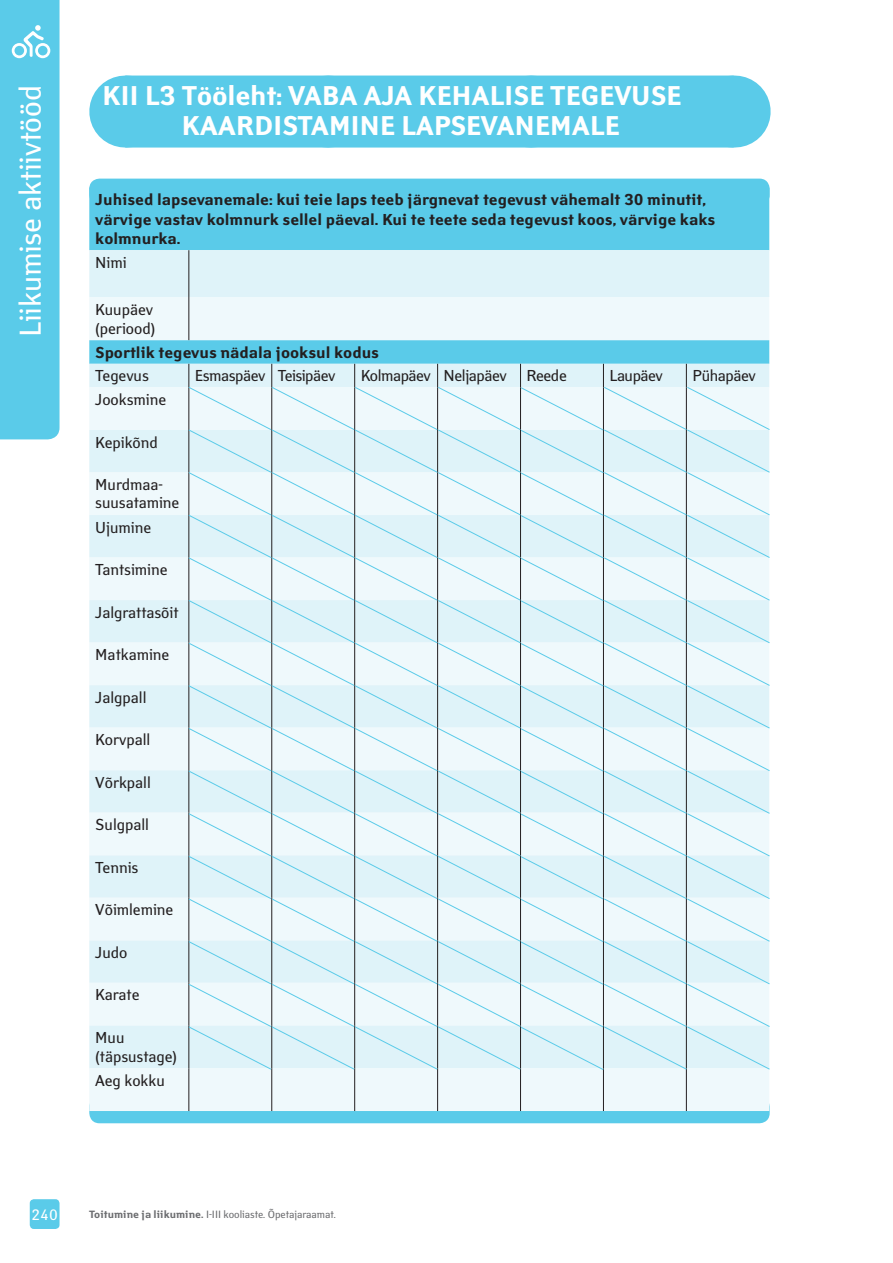
<style>
.page{position:relative;width:893px;height:1263px;background:#fff}
.page>*{position:absolute;margin:0;border:0;box-sizing:border-box;transform-origin:0 0}
.t1{font:30px "Yanus";color:#fff}
.Heading_2_SIN_copy2{font:700 27px/30px "Yanus";letter-spacing:-.01em;color:#fff}
.t2{font:15.75px/19.5px "Yanus";color:#231f20}
.t3{font:700 15.75px/19.5px "Yanus";color:#231f20}
.t4{font:15.75px "Yanus";letter-spacing:-.025em;color:#231f20}
.t5{font:15px "Yanus";color:#fff}
.t6{font:10.5px "Yanus";color:#6c6d70}
.s1{font-weight:700}
</style>
<div class="page">
<div style="left:30px;top:1199px;width:30px;height:30px;background:#5acbe9;border-radius:4px"></div>
<div style="left:0;top:0;width:60px;height:439px;background:#5acbe9"></div>
<div style="left:89px;top:1097px;width:681px;height:26px;background:#5acbe9;border-radius:10px"></div>
<div style="left:89px;top:179px;width:681px;height:26px;background:#5acbe9;border-radius:10px"></div>
<div style="left:125px;top:76px;width:609px;height:72px;background:#5acbe9"></div>
<svg style="left:328px;top:147px;width:304px;height:1px"></svg>
<hr style="left:734px;top:76px;width:1px;height:72px;background:#5acbe9">
<div style="left:89px;top:188px;width:680px;height:62px;background:#5acbe9"></div>
<div style="left:89px;top:250px;width:680px;height:47px;background:#dff3f9"></div>
<svg style="left:89px;top:297px;width:680px;height:814px;fill:#eff9fc"></svg>
<hr style="left:188px;top:250px;width:1px;height:47px;background:#231f20">
<hr style="left:188px;top:297px;width:1px;height:43px;background:#231f20">
<hr style="left:188px;top:1068px;width:1px;height:43px;background:#231f20">
<hr style="left:271px;top:1068px;width:1px;height:43px;background:#231f20">
<hr style="left:354px;top:1068px;width:1px;height:43px;background:#231f20">
<hr style="left:437px;top:1068px;width:1px;height:43px;background:#231f20">
<hr style="left:520px;top:1068px;width:1px;height:43px;background:#231f20">
<hr style="left:603px;top:1068px;width:1px;height:43px;background:#231f20">
<hr style="left:686px;top:1068px;width:1px;height:43px;background:#231f20">
<svg style="left:188px;top:364px;width:582px;height:706px"></svg>
<h1 class="t1" style="left:12px;top:337px;width:253px;rotate:-90deg">Liikumise aktiivtööd</h1>
<p class="Heading_2_SIN_copy2" style="left:181px;top:82px;width:502px;text-indent:-79px">KII L3 Tööleht: VABA AJA KEHALISE TEGEVUSE<br>KAARDISTAMINE LAPSEVANEMALE</p>
<p class="t3" style="left:95px;top:191px;width:621px">Juhised lapsevanemale: kui teie laps teeb järgnevat tegevust vähemalt 30 minutit, värvige vastav kolmnurk sellel päeval. Kui te teete seda tegevust koos, värvige kaks kolmnurka.</p>
<p class="t2" style="left:95px;top:253px;width:33px">Nimi</p>
<p class="t2" style="left:95px;top:299px;width:62px">Kuupäev (periood)</p>
<p class="t3" style="left:95px;top:343px;width:285px">Sportlik tegevus nädala jooksul kodus</p>
<p class="t2" style="left:95px;top:366px;width:55px">Tegevus</p>
<p class="t4" style="left:195px;top:366px;width:72px">Esmaspäev</p>
<p class="t4" style="left:278px;top:366px;width:59px">Teisipäev</p>
<p class="t4" style="left:361px;top:366px;width:72px">Kolmapäev</p>
<p class="t4" style="left:444px;top:366px;width:65px">Neljapäev</p>
<p class="t2" style="left:526px;top:366px;width:42px">Reede</p>
<p class="t4" style="left:609px;top:366px;width:55px">Laupäev</p>
<p class="t4" style="left:692px;top:366px;width:65px">Pühapäev</p>
<p class="t2" style="left:95px;top:390px;width:72px">Jooksmine</p>
<p class="t2" style="left:95px;top:432px;width:64px">Kepikõnd</p>
<p class="t2" style="left:95px;top:476px;width:86px;line-height:18px">Murdmaa&shy;suusatamine</p>
<p class="t2" style="left:95px;top:517px;width:57px">Ujumine</p>
<p class="t2" style="left:95px;top:560px;width:74px">Tantsimine</p>
<p class="t2" style="left:95px;top:602px;width:85px">Jalgrattasõit</p>
<p class="t2" style="left:95px;top:645px;width:76px">Matkamine</p>
<p class="t2" style="left:95px;top:687px;width:53px">Jalgpall</p>
<p class="t2" style="left:95px;top:730px;width:57px">Korvpall</p>
<p class="t2" style="left:95px;top:772px;width:57px">Võrkpall</p>
<p class="t2" style="left:95px;top:815px;width:55px">Sulgpall</p>
<p class="t2" style="left:95px;top:857px;width:44px">Tennis</p>
<p class="t2" style="left:95px;top:900px;width:80px">Võimlemine</p>
<p class="t2" style="left:95px;top:943px;width:34px">Judo</p>
<p class="t2" style="left:95px;top:985px;width:46px">Karate</p>
<p class="t2" style="left:95px;top:1028px;width:83px">Muu (täpsustage)</p>
<p class="t2" style="left:95px;top:1071px;width:71px">Aeg kokku</p>
<p class="t5" style="left:32px;top:1205px;width:28px">240</p>
<p class="t6" style="left:89px;top:1208px;width:248px"><span class="s1">Toitumine ja liikumine.</span> I-III kooliaste. Õpetajaraamat.</p>
</div>
